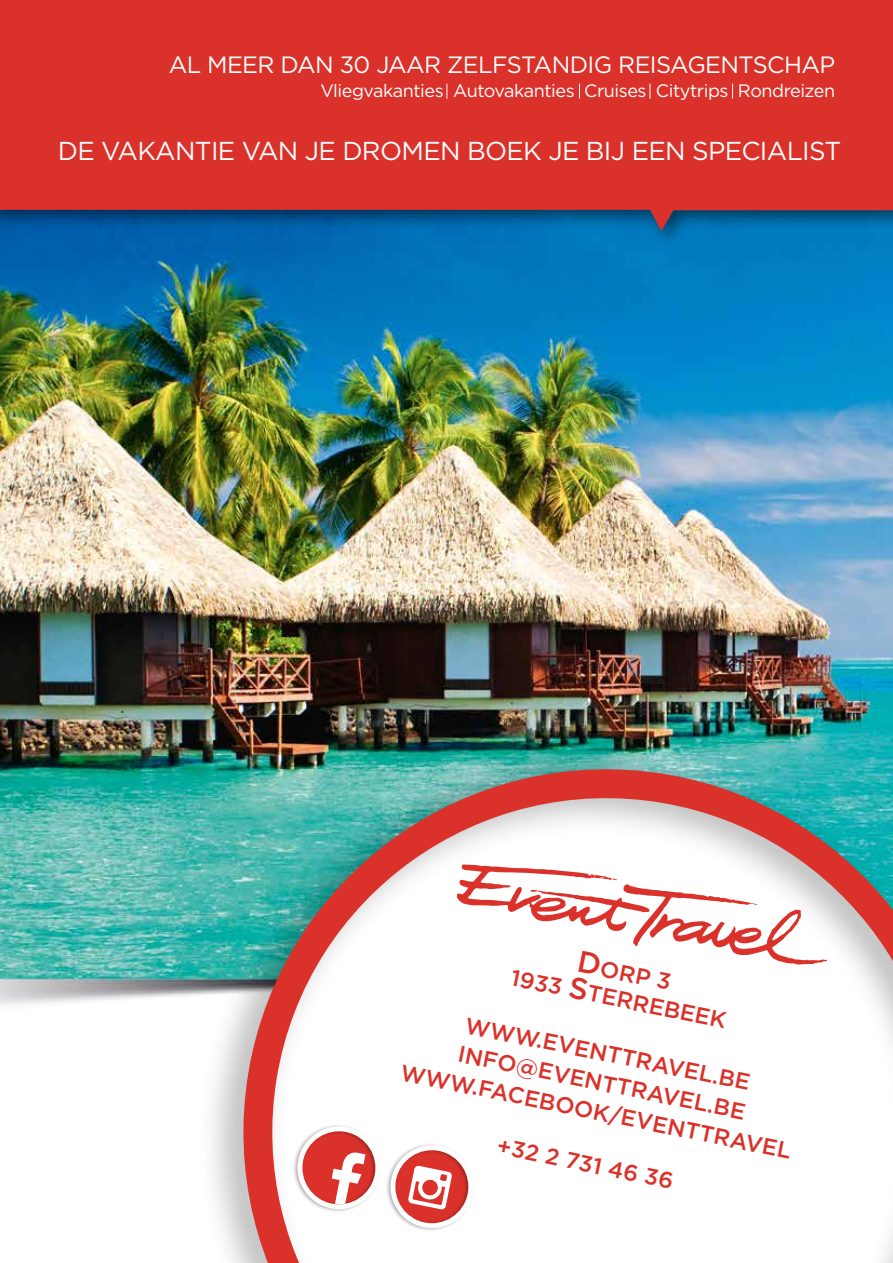
<style>
.page{position:relative;width:893px;height:1263px;background:#fff}
.page>*{position:absolute;margin:0;border:0;box-sizing:border-box;transform-origin:0 0}
.t1{font:25.95px "Gotham";letter-spacing:-.025em;color:#fff}
.t2{font:23.55px "Gotham";letter-spacing:-.025em;color:#fff}
.t3{font:500 22.65px/29.4px "Gotham";color:#da322a;text-align:center}
.t4{font:18px "Gotham";letter-spacing:-.025em;color:#fff}
.s1{font-size:30.3px}
</style>
<div class="page">
<img style="left:0;top:250px;width:893px;height:755px">
<img style="left:158px;top:673px;width:735px;height:511px">
<svg style="left:215px;top:741px;width:678px;height:522px"></svg>
<div style="left:0;top:0;width:893px;height:250px;background:#000;opacity:.5"></div>
<svg style="left:0;top:0;width:893px;height:231px;background:#c63533"></svg>
<svg style="left:454px;top:864px;width:373px;height:100px"></svg>
<svg style="left:446px;top:84px;width:1px;height:15px"></svg>
<svg style="left:579px;top:84px;width:1px;height:15px"></svg>
<svg style="left:650px;top:84px;width:1px;height:15px"></svg>
<svg style="left:732px;top:84px;width:1px;height:15px"></svg>
<img style="left:375px;top:1133px;width:110px;height:109px">
<img style="left:283px;top:1114px;width:109px;height:109px">
<svg style="left:295px;top:1124px;width:181px;height:107px"></svg>
<p class="t2" style="left:169px;top:49px;width:668px">AL MEER DAN 30 JAAR ZELFSTANDIG REISAGENTSCHAP</p>
<p class="t4" style="left:320px;top:79px;width:516px">Vliegvakanties Autovakanties Cruises Citytrips Rondreizen</p>
<p class="t1" style="left:58px;top:135px;width:785px">DE VAKANTIE VAN JE DROMEN BOEK JE BIJ EEN SPECIALIST</p>
<p class="t3" style="left:519px;top:939px;width:221px;line-height:26.4px;rotate:11deg"><span class="s1">D</span>ORP 3<br>1933 <span class="s1">S</span>TERREBEEK</p>
<p class="t3" style="left:415px;top:1001px;width:400px;rotate:11deg">WWW.EVENTTRAVEL.BE<br>INFO@EVENTTRAVEL.BE<br>WWW.FACEBOOK/EVENTTRAVEL</p>
<p class="t3" style="left:500px;top:1131px;width:181px;rotate:11deg">+32 2 731 46 36</p>
</div>
